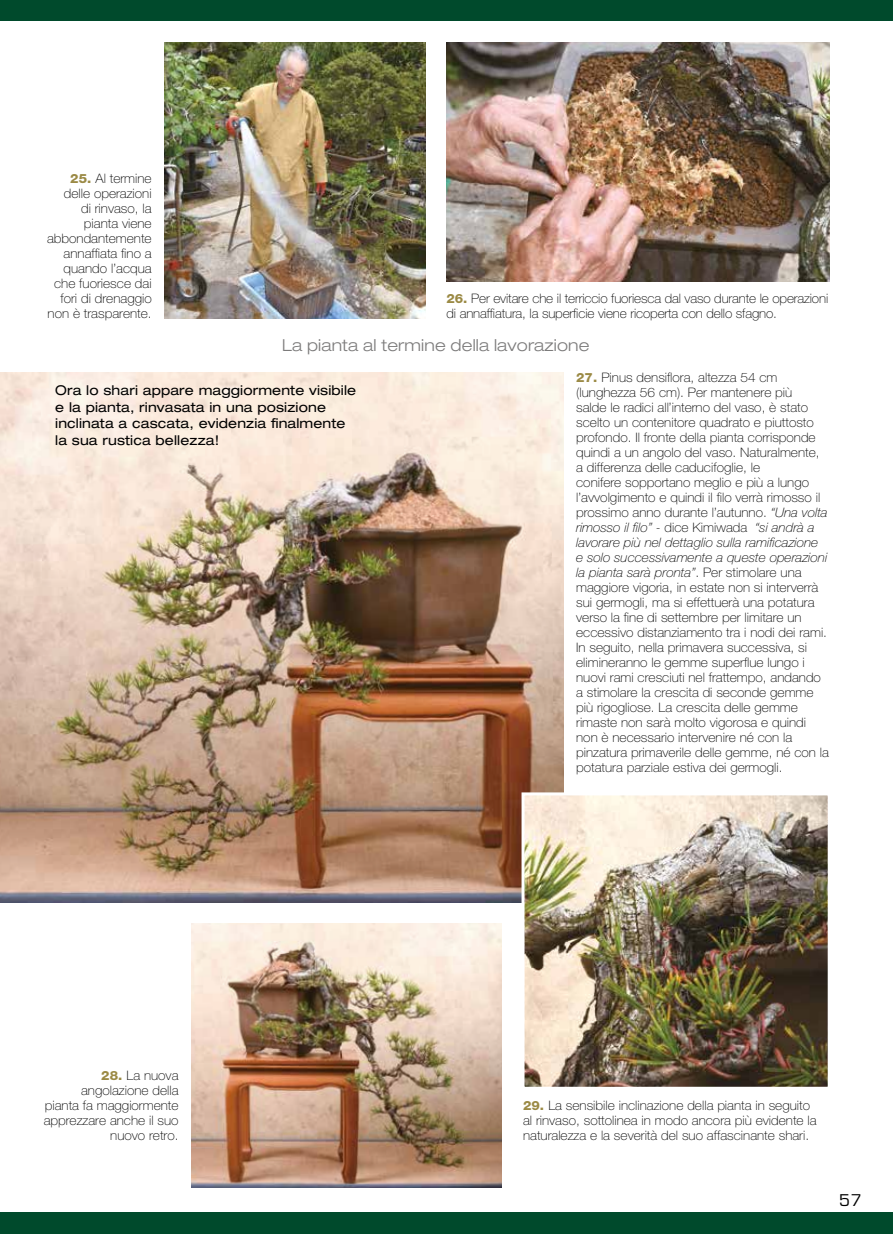
<style>
.page{position:relative;width:893px;height:1234px;background:#fff}
.page>*{position:absolute;margin:0;border:0;box-sizing:border-box;transform-origin:0 0}
.t1{font:300 expanded 16.5px "Helvetica Neue LT Std";letter-spacing:.01em;color:#7c7b7b}
.t2{font:15.75px "Eurostile LT Std";color:#000}
.t3{font:expanded 13.5px/16.5px "Helvetica Neue LT Std";letter-spacing:.01em;color:#000}
.t4{font:100 13.05px/15px "Helvetica Neue LT Std";color:#000;text-align:right;scale:1.05 1}
.t5{font:100 13.05px/15px "Helvetica Neue LT Std";color:#000;scale:1.04 1}
.s1{font-weight:800;font-size:12.75px;color:#9b8a45}
.s2{font-style:italic}
</style>
<div class="page">
<div style="left:0;top:1212px;width:893px;height:21px;background:#004a2c"></div>
<div style="left:0;top:0;width:893px;height:21px;background:#004a2c"></div>
<img style="left:164px;top:43px;width:261px;height:275px">
<img style="left:446px;top:43px;width:383px;height:238px">
<img style="left:0;top:372px;width:563px;height:530px">
<img style="left:191px;top:923px;width:311px;height:263px">
<img style="left:525px;top:796px;width:302px;height:289px">
<div style="left:521px;top:792px;width:310px;height:297px;border:3px solid #fff"></div>
<p class="t4" style="left:47px;top:171px;width:101px"><span class="s1">25.</span> Al termine delle operazioni<br>di rinvaso, la pianta viene abbondantemente annaffiata fino a quando l’acqua che fuoriesce dai fori di drenaggio non è trasparente.</p>
<p class="t5" style="left:446px;top:291px;width:369px"><span class="s1">26.</span> Per evitare che il terriccio fuoriesca dal vaso durante le operazioni di annaffiatura, la superficie viene ricoperta con dello sfagno.</p>
<p class="t1" style="left:282px;top:335px;width:309px">La pianta al termine della lavorazione</p>
<p class="t3" style="left:55px;top:382px;width:302px">Ora lo shari appare maggiormente visibile e la pianta, rinvasata in una posizione inclinata a cascata, evidenzia finalmente la sua rustica bellezza!</p>
<p class="t4" style="left:576px;top:370px;width:242px;text-align:left"><span class="s1">27.</span> Pinus densiflora, altezza 54 cm (lunghezza 56 cm). Per mantenere più<br>salde le radici all’interno del vaso, è stato scelto un contenitore quadrato e piuttosto profondo. Il fronte della pianta corrisponde quindi a un angolo del vaso. Naturalmente, a differenza delle caducifoglie, le<br>conifere sopportano meglio e più a lungo l’avvolgimento e quindi il filo verrà rimosso il prossimo anno durante l’autunno. <span class="s2">“Una volta rimosso il filo”</span> - dice Kimiwada <span class="s2">“si andrà a lavorare più nel dettaglio sulla ramificazione<br>e solo successivamente a queste operazioni la pianta sarà pronta”</span>. Per stimolare una maggiore vigoria, in estate non si interverrà sui germogli, ma si effettuerà una potatura verso la fine di settembre per limitare un eccessivo distanziamento tra i nodi dei rami.<br>In seguito, nella primavera successiva, si elimineranno le gemme superflue lungo i nuovi rami cresciuti nel frattempo, andando a stimolare la crescita di seconde gemme più rigogliose. La crescita delle gemme rimaste non sarà molto vigorosa e quindi non è necessario intervenire né con la pinzatura primaverile delle gemme, né con la potatura parziale estiva dei germogli.</p>
<p class="t4" style="left:44px;top:1067px;width:130px"><span class="s1">28.</span> La nuova angolazione della pianta fa maggiormente apprezzare anche il suo nuovo retro.</p>
<p class="t4" style="left:523px;top:1097px;width:281px;text-align:left"><span class="s1">29.</span> La sensibile inclinazione della pianta in seguito al rinvaso, sottolinea in modo ancora più evidente la naturalezza e la severità del suo affascinante shari.</p>
<p class="t2" style="left:839px;top:1190px;width:24px">57</p>
</div>
